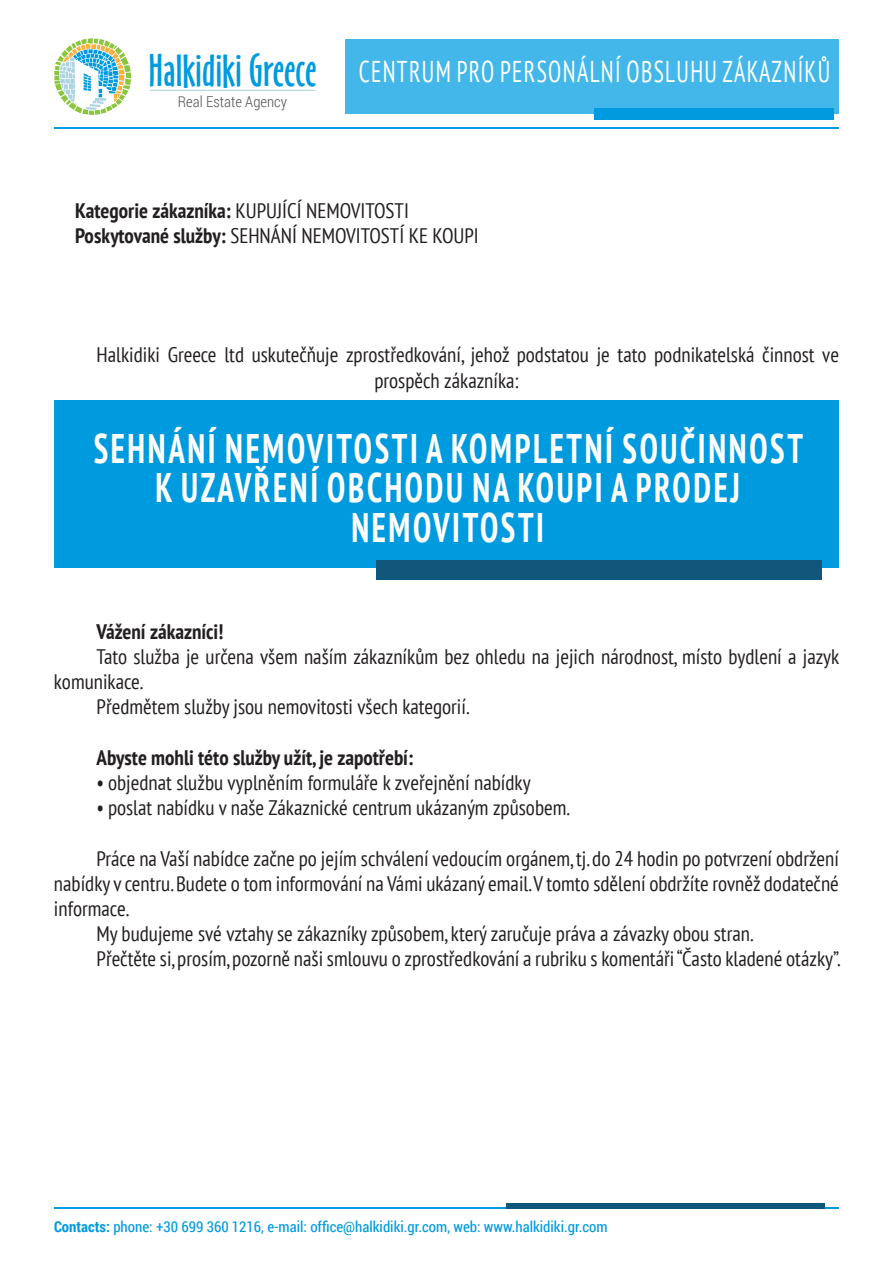
<style>
.page{position:relative;width:893px;height:1263px;background:#fff}
.page>*{position:absolute;margin:0;border:0;box-sizing:border-box;transform-origin:0 0}
.t1{font:42.15px "Oz Handicraft BT";color:#009bde}
.t2{font:700 condensed 41.25px/39.6px "PT Sans";letter-spacing:.08em;color:#fff;text-align:center;scale:.8 1}
.t3{font:condensed 30px "PT Sans";letter-spacing:.055em;color:#fff;scale:.8 1}
.t4{font:condensed 21px/25.2px "PT Sans";color:#231f20}
.t5{font:700 condensed 21px "PT Sans";color:#231f20}
.t6{font:15px "Roboto Condensed";color:#009bde}
.t7{font:300 15px "Roboto Condensed";color:#57585a}
.s1{font-weight:700}
</style>
<div class="page">
<svg style="left:54px;top:38px;width:77px;height:77px"></svg>
<hr style="left:54px;top:1208px;width:785px;height:1px;background:#009bde">
<hr style="left:54px;top:128px;width:785px;height:1px;background:#009bde">
<hr style="left:150px;top:90px;width:165px;height:1px;background:#abd3e1">
<div style="left:54px;top:400px;width:785px;height:168px;background:#009bde"></div>
<div style="left:345px;top:39px;width:494px;height:75px;background:#43b7e9"></div>
<div style="left:376px;top:560px;width:446px;height:19px;background:#11567b"></div>
<div style="left:594px;top:108px;width:240px;height:12px;background:#009bde"></div>
<div style="left:507px;top:1204px;width:318px;height:5px;background:#11567b"></div>
<h1 class="t1" style="left:149px;top:46px;width:170px">Halkidiki Greece</h1>
<p class="t7" style="left:178px;top:91px;width:111px">Real Estate Agency</p>
<h3 class="t3" style="left:359px;top:53px;width:591px">CENTRUM PRO PERSONÁLNÍ OBSLUHU ZÁKAZNÍKŮ</h3>
<p class="t4" style="left:75px;top:197px;width:405px"><span class="s1">Kategorie zákazníka:</span> KUPUJÍCÍ NEMOVITOSTI<br><span class="s1">Poskytované služby:</span> SEHNÁNÍ NEMOVITOSTÍ KE KOUPI</p>
<p class="t4" style="left:374px;top:342px;width:466px;text-indent:-278px">Halkidiki Greece ltd uskutečňuje zprostředkování, jehož podstatou je tato podnikatelská činnost ve prospěch zákazníka:</p>
<h2 class="t2" style="left:94px;top:428px;width:888px">SEHNÁNÍ NEMOVITOSTI A KOMPLETNÍ SOUČINNOST<br>K UZAVŘENÍ OBCHODU NA KOUPI A PRODEJ<br>NEMOVITOSTI</h2>
<p class="t5" style="left:97px;top:617px;width:128px">Vážení zákazníci!</p>
<p class="t4" style="left:97px;top:643px;width:744px">Tato služba je určena všem naším zákazníkům bez ohledu na jejich národnost, místo bydlení a jazyk</p>
<p class="t4" style="left:54px;top:669px;width:91px">komunikace.</p>
<p class="t4" style="left:97px;top:694px;width:374px">Předmětem služby jsou nemovitosti všech kategorií.</p>
<p class="t5" style="left:97px;top:743px;width:318px">Abyste mohli této služby užít, je zapotřebí:</p>
<p class="t4" style="left:97px;top:769px;width:436px">• objednat službu vyplněním formuláře k zveřejnění nabídky</p>
<p class="t4" style="left:97px;top:795px;width:475px">• poslat nabídku v naše Zákaznické centrum ukázaným způsobem.</p>
<p class="t4" style="left:97px;top:845px;width:744px">Práce na Vaší nabídce začne po jejím schválení vedoucím orgánem, tj. do 24 hodin po potvrzení obdržení</p>
<p class="t4" style="left:54px;top:870px;width:786px">nabídky v centru. Budete o tom informování na Vámi ukázaný email. V tomto sdělení obdržíte rovněž dodatečné</p>
<p class="t4" style="left:54px;top:895px;width:76px">informace.</p>
<p class="t4" style="left:97px;top:921px;width:658px">My budujeme své vztahy se zákazníky způsobem, který zaručuje práva a závazky obou stran.</p>
<p class="t4" style="left:97px;top:946px;width:745px">Přečtěte si, prosím, pozorně naši smlouvu o zprostředkování a rubriku s komentáři “Často kladené otázky”.</p>
<p class="t6" style="left:54px;top:1216px;width:555px"><span class="s1">Contacts:</span> phone: +30 699 360 1216, e-mail: office@halkidiki.gr.com, web: www.halkidiki.gr.com</p>
</div>
